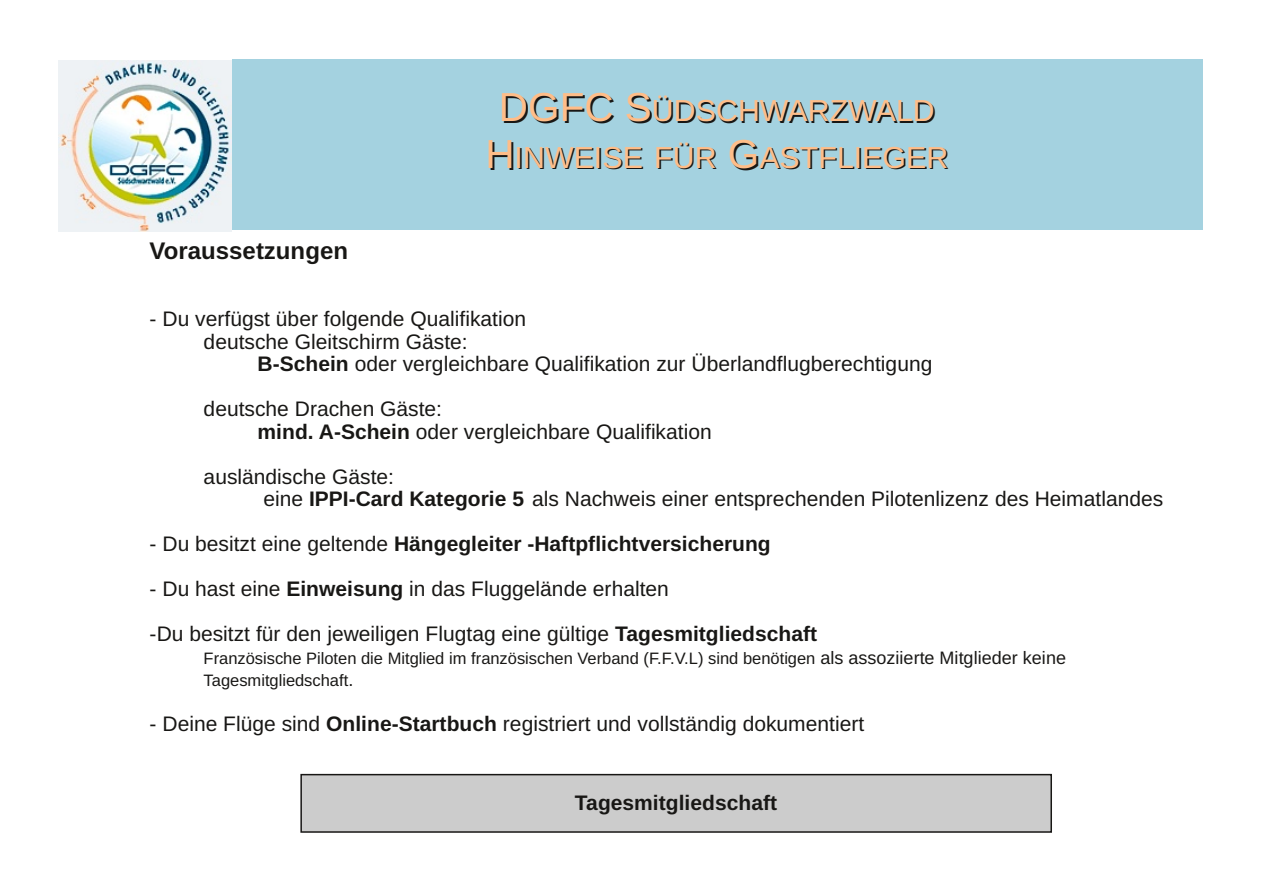
<style>
.page{position:relative;width:1263px;height:893px;background:#fff}
.page>*{position:absolute;margin:0;border:0;box-sizing:border-box;transform-origin:0 0}
.t1{font:30.3px/46.5px "Arimo";color:#181715;text-align:center}
.t2{font:700 24px "Arimo";color:#181715}
.t3{font:21px/45px "Arimo";color:#181715}
.t4{font:700 21px "Arimo";color:#181715}
.t5{font:16.5px/22.5px "Arimo";color:#181715}
.s1{font-size:40.5px}
.s2{color:#ffbd88}
.s3{font-weight:700}
.s4{font-weight:400}
.s5{font-size:18px}
</style>
<div class="page">
<img style="left:58px;top:60px;width:173px;height:171px">
<div style="left:232px;top:59px;width:970px;height:170px;background:#a4d2e0"></div>
<div style="left:301px;top:775px;width:750px;height:57px;background:#ccc"></div>
<div style="left:300px;top:774px;width:752px;height:59px;border:2px solid #181715"></div>
<p class="t2" style="left:150px;top:237px;width:200px">Voraussetzungen</p>
<h1 class="t1" style="left:487px;top:89px;width:464px"><span class="s1">DGFC S</span>ÜDSCHWARZWALD<br><span class="s1">H</span><span class="s2">I</span>NWE<span class="s2">I</span>SE FÜR <span class="s1">G</span>ASTFL<span class="s2">I</span>EGER</h1>
<p class="t3" style="left:150px;top:308px;width:378px;line-height:22.5px;text-align:center">- Du verfügst über folgende Qualifikation deutsche Gleitschirm Gäste:</p>
<p class="t3" style="left:204px;top:341px;width:730px;text-indent:54px"><span class="s3">B-Schein</span> oder vergleichbare Qualifikation zur Überlandflugberechtigung deutsche Drachen Gäste:</p>
<p class="t3" style="left:204px;top:409px;width:510px;text-indent:54px"><span class="s3">mind. A-Schein</span> oder vergleichbare Qualifikation ausländische Gäste:</p>
<p class="t3" style="left:263px;top:476px;width:901px">eine <span class="s3">IPPI-Card Kategorie 5</span> als Nachweis einer entsprechenden Pilotenlizenz des Heimatlandes</p>
<p class="t4" style="left:150px;top:532px;width:623px"><span class="s4">- Du besitzt eine geltende</span> Hängegleiter -Haftpflichtversicherung</p>
<p class="t3" style="left:150px;top:566px;width:669px">- Du hast eine <span class="s3">Einweisung</span> in das Fluggelände erhalten<br>-Du besitzt für den jeweiligen Flugtag eine gültige <span class="s3">Tagesmitgliedschaft</span></p>
<p class="t5" style="left:204px;top:647px;width:864px">Französische Piloten die Mitglied im französischen Verband (F.F.V.L) sind benötigen <span class="s5">als assoziierte Mitglieder keine<br></span>Tagesmitgliedschaft<span class="s5">.</span></p>
<p class="t3" style="left:150px;top:701px;width:716px">- Deine Flüge sind <span class="s3">Online-Startbuch</span> registriert und vollständig dokumentiert</p>
<p class="t4" style="left:575px;top:791px;width:204px">Tagesmitgliedschaft</p>
</div>
